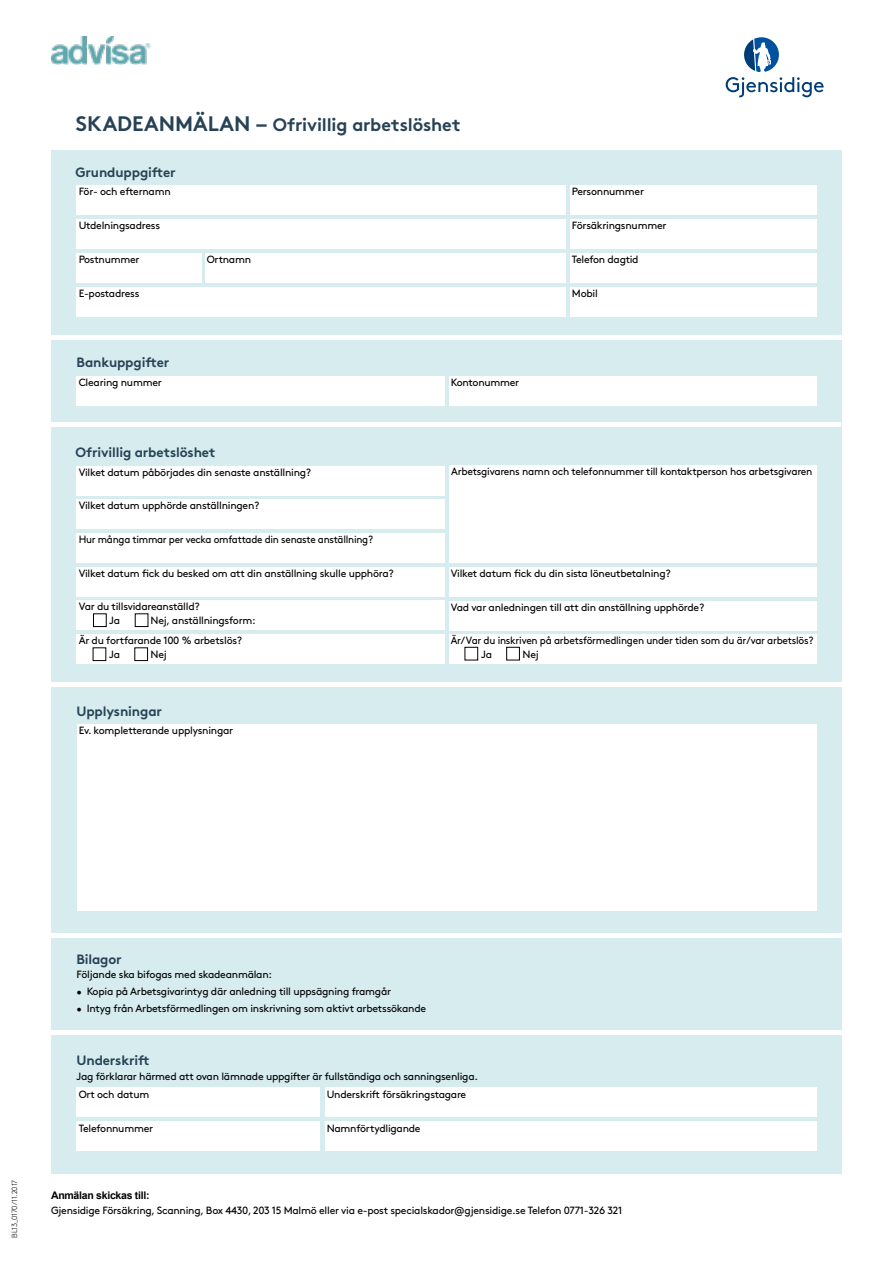
<style>
.page{position:relative;width:893px;height:1263px;background:#fff}
.page>*{position:absolute;margin:0;border:0;box-sizing:border-box;transform-origin:0 0}
.t1{font:700 18px "Gjen Brown OT";letter-spacing:-.01em;color:#274255}
.t2{font:13.5px "Gjen Brown OT Bold Alt";letter-spacing:-.01em;color:#274255}
.t3{font:10.5px/14.2px "Gjen Brown OT";letter-spacing:-.025em;color:#000}
.t4{font:10.5px/14.2px "Gjen Brown OT";letter-spacing:-.025em;color:#000;scale:.96 1}
.t5{font:10.5px "Gjen Brown OT";letter-spacing:-.025em;color:#000;scale:.95 1}
.t6{font:700 10.5px "Arial";letter-spacing:-.025em;color:#000}
.t7{font:300 7.5px "Gjen Brown OT";letter-spacing:-.025em;color:#000}
.s1{font-family:"Gjen Brown OT Bold Alt";font-weight:400;font-size:21px}
.s2{font-weight:300}
</style>
<div class="page">
<div style="left:51px;top:150px;width:791px;height:1024px;background:#d6ecee"></div>
<svg style="left:726px;top:37px;width:98px;height:60px"></svg>
<img style="left:51px;top:36px;width:99px;height:29px">
<div style="left:77px;top:185px;width:489px;height:30px;background:#fff"></div>
<div style="left:77px;top:376px;width:368px;height:30px;background:#fff"></div>
<div style="left:77px;top:567px;width:368px;height:29px;background:#fff"></div>
<div style="left:77px;top:634px;width:368px;height:29px;background:#fff"></div>
<div style="left:449px;top:567px;width:367px;height:29px;background:#fff"></div>
<div style="left:449px;top:634px;width:367px;height:29px;background:#fff"></div>
<div style="left:449px;top:601px;width:367px;height:29px;background:#fff"></div>
<div style="left:449px;top:465px;width:367px;height:98px;background:#fff"></div>
<div style="left:77px;top:600px;width:368px;height:30px;background:#fff"></div>
<div style="left:77px;top:724px;width:739px;height:187px;background:#fff"></div>
<div style="left:77px;top:466px;width:368px;height:30px;background:#fff"></div>
<div style="left:77px;top:499px;width:368px;height:30px;background:#fff"></div>
<div style="left:77px;top:533px;width:368px;height:29px;background:#fff"></div>
<div style="left:570px;top:185px;width:246px;height:30px;background:#fff"></div>
<div style="left:570px;top:219px;width:246px;height:30px;background:#fff"></div>
<hr style="left:51px;top:335px;width:791px;height:4px;background:#fff">
<div style="left:50px;top:422px;width:791px;height:5px;background:#fff"></div>
<div style="left:51px;top:682px;width:791px;height:5px;background:#fff"></div>
<div style="left:51px;top:933px;width:791px;height:5px;background:#fff"></div>
<div style="left:77px;top:253px;width:125px;height:30px;background:#fff"></div>
<div style="left:205px;top:253px;width:361px;height:30px;background:#fff"></div>
<div style="left:449px;top:376px;width:367px;height:30px;background:#fff"></div>
<div style="left:570px;top:253px;width:246px;height:30px;background:#fff"></div>
<div style="left:77px;top:287px;width:489px;height:30px;background:#fff"></div>
<div style="left:570px;top:287px;width:246px;height:30px;background:#fff"></div>
<div style="left:77px;top:219px;width:489px;height:30px;background:#fff"></div>
<hr style="left:51px;top:1031px;width:791px;height:4px;background:#fff">
<div style="left:77px;top:1087px;width:243px;height:30px;background:#fff"></div>
<div style="left:77px;top:1121px;width:243px;height:30px;background:#fff"></div>
<div style="left:325px;top:1087px;width:491px;height:30px;background:#fff"></div>
<div style="left:325px;top:1121px;width:491px;height:30px;background:#fff"></div>
<div style="left:93px;top:647px;width:13px;height:14px;border:1px solid #000"></div>
<div style="left:93px;top:613px;width:14px;height:14px;border:1px solid #000"></div>
<div style="left:465px;top:647px;width:13px;height:13px;border:1px solid #000"></div>
<div style="left:134px;top:647px;width:14px;height:14px;border:1px solid #000"></div>
<div style="left:135px;top:613px;width:13px;height:14px;border:1px solid #000"></div>
<div style="left:506px;top:647px;width:14px;height:13px;border:1px solid #000"></div>
<h1 class="t1" style="left:76px;top:110px;width:386px"><span class="s1">SKADEANMÄLAN –</span> Ofrivillig arbetslöshet</h1>
<p class="t2" style="left:75px;top:161px;width:102px">Grunduppgifter</p>
<p class="t3" style="left:79px;top:183px;width:94px">För- och efternamn</p>
<p class="t3" style="left:79px;top:217px;width:83px">Utdelningsadress</p>
<p class="t3" style="left:79px;top:251px;width:62px">Postnummer</p>
<p class="t3" style="left:207px;top:251px;width:46px">Ortnamn</p>
<p class="t3" style="left:572px;top:183px;width:74px">Personnummer</p>
<p class="t3" style="left:572px;top:218px;width:96px">Försäkringsnummer</p>
<p class="t3" style="left:572px;top:251px;width:68px">Telefon dagtid</p>
<p class="t3" style="left:79px;top:285px;width:62px">E-postadress</p>
<p class="t3" style="left:572px;top:285px;width:27px">Mobil</p>
<p class="t2" style="left:77px;top:352px;width:94px">Bankuppgifter</p>
<p class="t3" style="left:79px;top:374px;width:85px">Clearing nummer</p>
<p class="t2" style="left:75px;top:441px;width:142px">Ofrivillig arbetslöshet</p>
<p class="t3" style="left:79px;top:465px;width:234px">Vilket datum påbörjades din senaste anställning?</p>
<p class="t3" style="left:79px;top:498px;width:182px">Vilket datum upphörde anställningen?</p>
<p class="t5" style="left:79px;top:531px;width:311px">Hur många timmar per vecka omfattade din senaste anställning?</p>
<p class="t3" style="left:79px;top:565px;width:317px">Vilket datum fick du besked om att din anställning skulle upphöra?</p>
<p class="t3" style="left:109px;top:599px;width:92px;text-indent:-31px">Var du tillsvidareanställd?<br>Ja</p>
<p class="t3" style="left:151px;top:613px;width:107px">Nej, anställningsform:</p>
<p class="t3" style="left:109px;top:632px;width:135px;text-indent:-31px">Är du fortfarande 100 % arbetslös?<br>Ja</p>
<p class="t3" style="left:151px;top:646px;width:18px">Nej</p>
<p class="t2" style="left:77px;top:700px;width:87px">Upplysningar</p>
<p class="t3" style="left:79px;top:722px;width:156px">Ev. kompletterande upplysningar</p>
<p class="t3" style="left:451px;top:374px;width:70px">Kontonummer</p>
<p class="t3" style="left:451px;top:464px;width:363px">Arbetsgivarens namn och telefonnummer till kontaktperson hos arbetsgivaren</p>
<p class="t3" style="left:451px;top:565px;width:221px">Vilket datum fick du din sista löneutbetalning?</p>
<p class="t3" style="left:451px;top:599px;width:255px">Vad var anledningen till att din anställning upphörde?</p>
<p class="t4" style="left:481px;top:632px;width:348px;text-indent:-31px">Är/Var du inskriven på arbetsförmedlingen under tiden som du är/var arbetslös?<br>Ja</p>
<p class="t3" style="left:523px;top:646px;width:18px">Nej</p>
<p class="t2" style="left:77px;top:948px;width:47px">Bilagor</p>
<p class="t3" style="left:77px;top:966px;width:197px">Följande ska bifogas med skadeanmälan:</p>
<p class="t3" style="left:77px;top:983px;width:316px"><span class="s2">•</span> Kopia på Arbetsgivarintyg där anledning till uppsägning framgår</p>
<p class="t3" style="left:77px;top:1000px;width:351px"><span class="s2">•</span> Intyg från Arbetsförmedlingen om inskrivning som aktivt arbetssökande</p>
<p class="t2" style="left:77px;top:1050px;width:75px">Underskrift</p>
<p class="t3" style="left:77px;top:1068px;width:403px">Jag förklarar härmed att ovan lämnade uppgifter är fullständiga och sanningsenliga.</p>
<p class="t3" style="left:79px;top:1086px;width:72px">Ort och datum</p>
<p class="t3" style="left:79px;top:1120px;width:76px">Telefonnummer</p>
<p class="t3" style="left:327px;top:1086px;width:141px">Underskrift försäkringstagare</p>
<p class="t3" style="left:327px;top:1120px;width:95px">Namnförtydligande</p>
<p class="t7" style="left:9px;top:1238px;width:59px;rotate:-90deg">BL13_0170/11.2017</p>
<p class="t6" style="left:51px;top:1189px;width:100px">Anmälan skickas till:</p>
<p class="t3" style="left:51px;top:1202px;width:573px">Gjensidige Försäkring, Scanning, Box 4430, 203 15 Malmö eller via e-post specialskador@gjensidige.se Telefon 0771-326 321</p>
</div>
